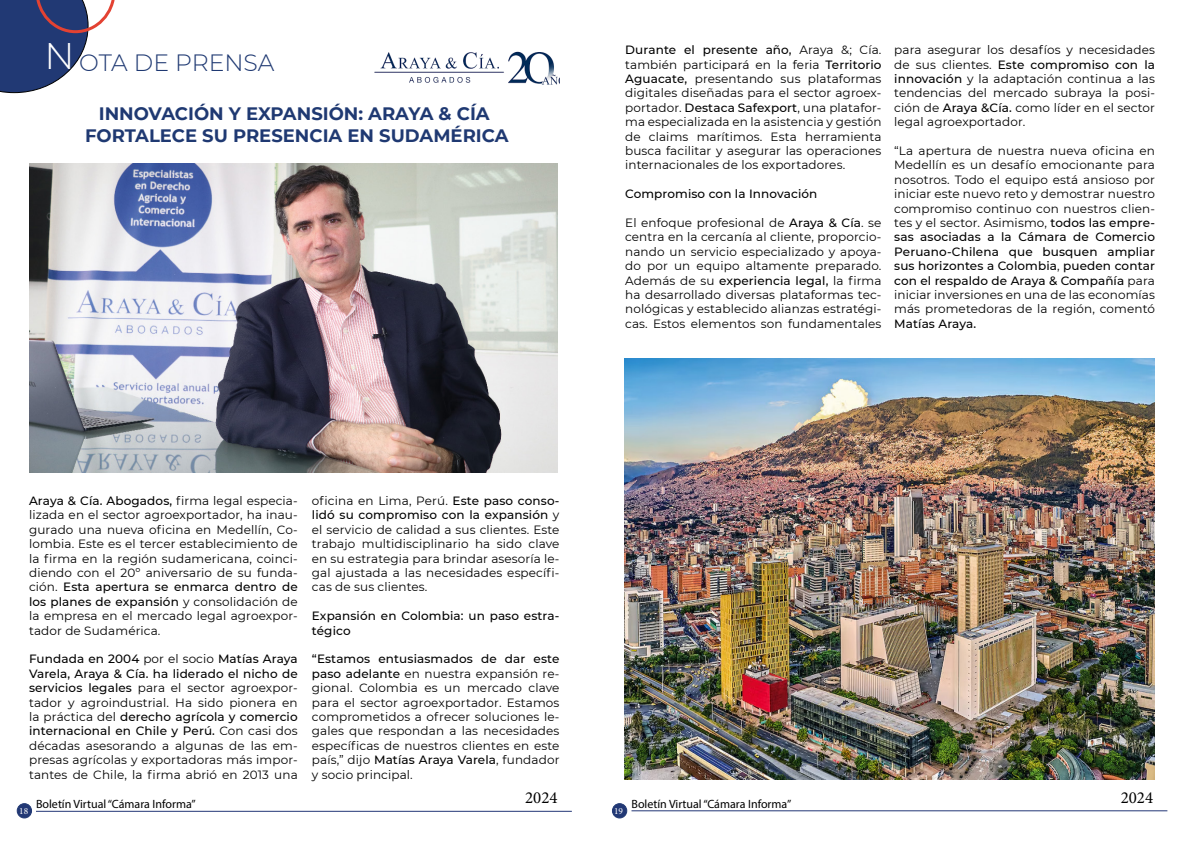
<style>
.page{position:relative;width:1191px;height:842px;background:#fff}
.page>*{position:absolute;margin:0;border:0;box-sizing:border-box;transform-origin:0 0}
.t1{font:300 23.5px "Montserrat";color:#1f3972}
.t2{font:700 18px/21.6px "Montserrat";color:#1f3972;text-align:center}
.t3{font:16.9px "Minion Pro";color:#000}
.t4{font:12px/14.4px "Montserrat";letter-spacing:.01em;color:#000;text-align:justify}
.t5{font:500 12px/14.4px "Montserrat";letter-spacing:.01em;color:#000}
.t6{font:12px "Myriad Pro";color:#000}
.t7{font:9.4px "Minion Pro";color:#fff}
.s1{font-size:37px;color:#fff}
.s2{font-weight:500}
</style>
<div class="page">
<hr style="left:36px;top:811px;width:536px;height:1px;background:#233776">
<hr style="left:631px;top:810px;width:536px;height:1px;background:#233776">
<div style="left:17px;top:804px;width:15px;height:14px;background:#223875;border-radius:50%"></div>
<div style="left:17px;top:803px;width:15px;height:15px;border:1px solid #213974;border-radius:50%"></div>
<div style="left:612px;top:804px;width:15px;height:14px;background:#223875;border-radius:50%"></div>
<div style="left:612px;top:803px;width:15px;height:15px;border:1px solid #213974;border-radius:50%"></div>
<svg style="left:0;top:0;width:115px;height:93px"></svg>
<img style="left:29px;top:163px;width:529px;height:310px">
<img style="left:374px;top:51px;width:185px;height:34px">
<img style="left:624px;top:359px;width:531px;height:420px">
<h1 class="t1" style="left:45px;top:47px;width:231px"><span class="s1">N</span> OTA DE PRENSA</h1>
<h2 class="t2" style="left:85px;top:102px;width:425px">INNOVACIÓN Y EXPANSIÓN: ARAYA &amp; CÍA<br>FORTALECE SU PRESENCIA EN SUDAMÉRICA</h2>
<p class="t4" style="left:625px;top:42px;width:258px"><span class="s2">Durante el presente año,</span> Araya &amp;; Cía. también participará en la feria <span class="s2">Territorio Aguacate,</span> presentando sus plataformas digitales diseñadas para el sector agroex&shy;portador. <span class="s2">Destaca Safexport</span>, una platafor&shy;ma especializada en la asistencia y gestión de claims marítimos. Esta herramienta busca facilitar y asegurar las operaciones internacionales de los exportadores.</p>
<p class="t5" style="left:625px;top:186px;width:194px">Compromiso con la Innovación</p>
<p class="t4" style="left:625px;top:215px;width:258px">El enfoque profesional de <span class="s2">Araya &amp; Cía</span>. se centra en la cercanía al cliente, proporcio&shy;nando un servicio especializado y apoya&shy;do por un equipo altamente preparado.<br>Además de su <span class="s2">experiencia legal,</span> la firma ha desarrollado diversas plataformas tec&shy;nológicas y establecido alianzas estratégi&shy;cas. Estos elementos son fundamentales</p>
<p class="t4" style="left:894px;top:42px;width:262px">para asegurar los desafíos y necesidades de sus clientes. <span class="s2">Este compromiso con la innovación</span> y la adaptación continua a las tendencias del mercado subraya la posi&shy;ción de <span class="s2">Araya &amp;Cía.</span> como líder en el sector legal agroexportador.</p>
<p class="t4" style="left:894px;top:143px;width:262px">“La apertura de nuestra nueva oficina en Medellín es un desafío emocionante para nosotros. Todo el equipo está ansioso por iniciar este nuevo reto y demostrar nuestro compromiso continuo con nuestros clien&shy;tes y el sector. Asimismo, <span class="s2">todos las empre&shy;sas asociadas a la Cámara de Comercio Peruano-Chilena que busquen ampliar sus horizontes a Colombia</span>, <span class="s2">pueden contar con el respaldo de Araya &amp; Compañía</span> para iniciar inversiones en una de las economías más prometedoras de la región, comentó</p>
<p class="t5" style="left:894px;top:316px;width:83px">Matías Araya.</p>
<p class="t4" style="left:29px;top:493px;width:270px"><span class="s2">Araya &amp; Cía. Abogados,</span> firma legal especia&shy;lizada en el sector agroexportador, ha inau&shy;gurado una nueva oficina en Medellín, Co&shy;lombia. Este es el tercer establecimiento de la firma en la región sudamericana, coinci&shy;diendo con el 20º aniversario de su funda&shy;ción. <span class="s2">Esta apertura se enmarca dentro de los planes de expansión</span> y consolidación de la empresa en el mercado legal agroexpor&shy;tador de Sudamérica.</p>
<p class="t4" style="left:29px;top:651px;width:270px"><span class="s2">Fundada en 2004</span> por el socio <span class="s2">Matías Araya Varela, Araya &amp; Cía. ha liderado el nicho de servicios legales</span> para el sector agroexpor&shy;tador y agroindustrial. Ha sido pionera en la práctica del <span class="s2">derecho agrícola y comercio internacional en Chile y Perú.</span> Con casi dos décadas asesorando a algunas de las em&shy;presas agrícolas y exportadoras más impor&shy;tantes de Chile, la firma abrió en 2013 una</p>
<p class="t4" style="left:312px;top:493px;width:249px">oficina en Lima, Perú. <span class="s2">Este paso conso&shy;lidó su compromiso con la expansión</span> y el servicio de calidad a sus clientes. Este trabajo multidisciplinario ha sido clave en su estrategia para brindar asesoría le&shy;gal ajustada a las necesidades específi&shy;cas de sus clientes.</p>
<p class="t5" style="left:312px;top:608px;width:249px">Expansión en Colombia: un paso estra&shy;tégico</p>
<p class="t4" style="left:312px;top:651px;width:249px"><span class="s2">“Estamos entusiasmados de dar este paso adelante</span> en nuestra expansión re&shy;gional. Colombia es un mercado clave para el sector agroexportador. Estamos comprometidos a ofrecer soluciones le&shy;gales que respondan a las necesidades específicas de nuestros clientes en este país,” dijo <span class="s2">Matías Araya Varela</span>, fundador y socio principal.</p>
<h3 class="t3" style="left:525px;top:786px;width:34px">2024</h3>
<h3 class="t3" style="left:1120px;top:786px;width:34px">2024</h3>
<p class="t6" style="left:36px;top:797px;width:161px">Boletín Virtual “Cámara Informa”</p>
<p class="t6" style="left:631px;top:796px;width:161px">Boletín Virtual “Cámara Informa”</p>
<p class="t7" style="left:19px;top:805px;width:10px">18</p>
<p class="t7" style="left:614px;top:805px;width:10px">19</p>
</div>
